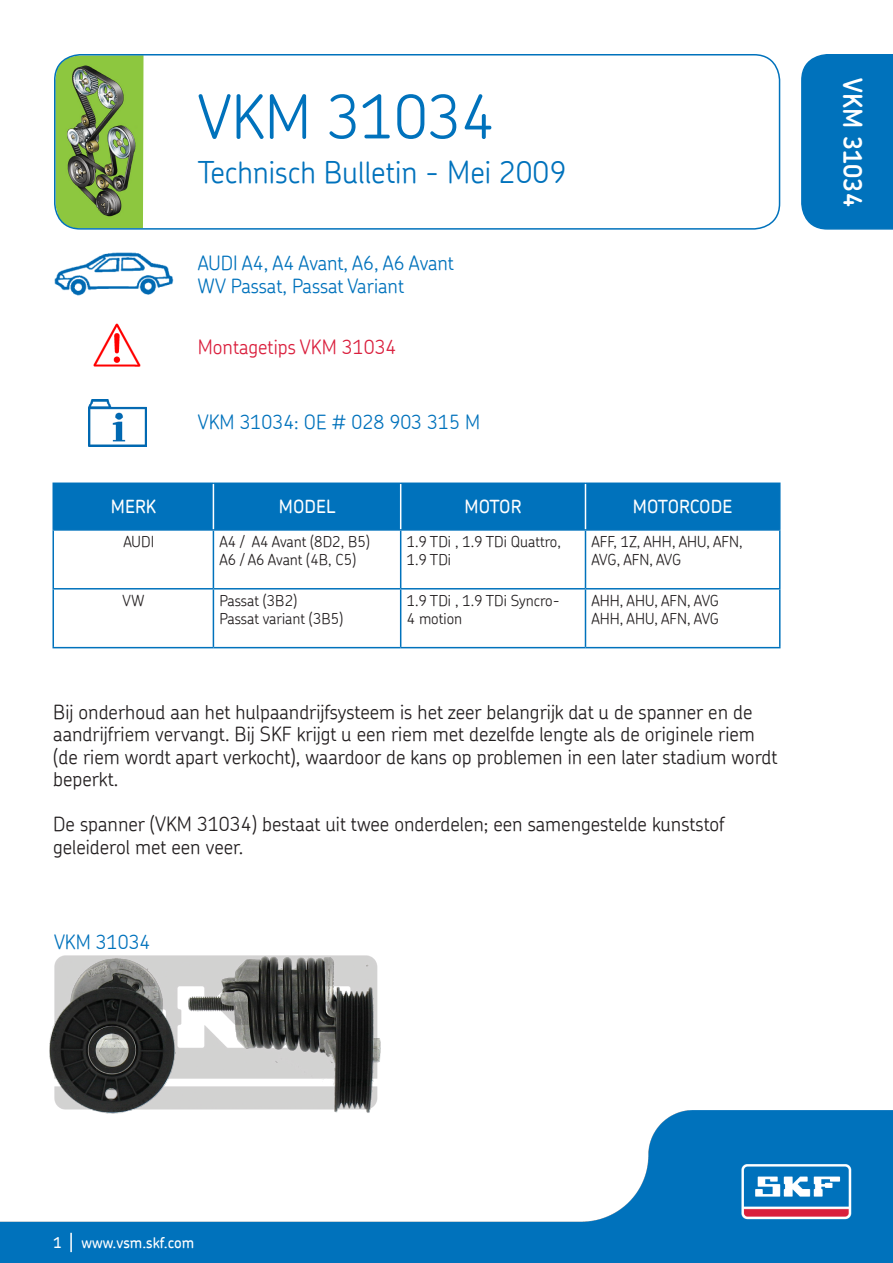
<style>
.page{position:relative;width:893px;height:1263px;background:#fff}
.page>*{position:absolute;margin:0;border:0;box-sizing:border-box;transform-origin:0 0}
.t1{font:300 60px "SKF Chevin";color:#0072bc}
.t2{font:300 30px "SKF Chevin";color:#0072bc}
.t3{font:600 25.5px "SKF Chevin";color:#fff}
.t4{font:300 19.5px/22.5px "SKF Chevin";color:#231f20}
.t5{font:300 19.5px "SKF Chevin";color:#0072bc}
.t6{font:300 19.5px "SKF Chevin";color:#da1f3d}
.t7{font:500 18px "SKF Chevin";color:#fff}
.t8{font:300 15px/18px "SKF Chevin";color:#231f20}
.t9{font:500 15px "SKF Chevin";color:#fff}
</style>
<div class="page">
<img style="left:54px;top:253px;width:119px;height:43px">
<img style="left:93px;top:323px;width:48px;height:44px">
<img style="left:88px;top:399px;width:59px;height:48px">
<img style="left:55px;top:55px;width:89px;height:172px">
<div style="left:54px;top:54px;width:726px;height:176px;border:2px solid #0072bc;border-radius:26px"></div>
<div style="left:801px;top:54px;width:92px;height:176px;background:#0072bc"></div>
<img style="left:0;top:1110px;width:893px;height:153px">
<svg style="left:70px;top:1233px;width:2px;height:19px"></svg>
<div style="left:54px;top:484px;width:725px;height:45px;background:#0072bc"></div>
<hr style="left:52px;top:531px;width:2px;height:57px;background:#0072bc">
<hr style="left:213px;top:531px;width:1px;height:57px;background:#0072bc">
<hr style="left:400px;top:531px;width:1px;height:57px;background:#0072bc">
<hr style="left:585px;top:531px;width:1px;height:57px;background:#0072bc">
<hr style="left:779px;top:531px;width:1px;height:57px;background:#0072bc">
<hr style="left:52px;top:588px;width:161px;height:1px;background:#0072bc">
<hr style="left:52px;top:589px;width:2px;height:58px;background:#0072bc">
<hr style="left:213px;top:588px;width:188px;height:1px;background:#0072bc">
<hr style="left:213px;top:589px;width:1px;height:58px;background:#0072bc">
<hr style="left:401px;top:588px;width:184px;height:1px;background:#0072bc">
<hr style="left:400px;top:589px;width:1px;height:58px;background:#0072bc">
<hr style="left:585px;top:588px;width:195px;height:1px;background:#0072bc">
<hr style="left:585px;top:589px;width:1px;height:58px;background:#0072bc">
<hr style="left:779px;top:589px;width:1px;height:58px;background:#0072bc">
<hr style="left:52px;top:647px;width:161px;height:1px;background:#0072bc">
<hr style="left:213px;top:647px;width:188px;height:1px;background:#0072bc">
<hr style="left:401px;top:647px;width:184px;height:1px;background:#0072bc">
<hr style="left:585px;top:647px;width:195px;height:1px;background:#0072bc">
<hr style="left:52px;top:482px;width:161px;height:2px;background:#0072bc">
<hr style="left:52px;top:484px;width:2px;height:45px;background:#0072bc">
<hr style="left:213px;top:482px;width:188px;height:2px;background:#0072bc">
<hr style="left:401px;top:482px;width:184px;height:2px;background:#0072bc">
<hr style="left:585px;top:482px;width:195px;height:2px;background:#0072bc">
<hr style="left:779px;top:484px;width:1px;height:45px;background:#0072bc">
<hr style="left:52px;top:529px;width:161px;height:2px;background:#0072bc">
<hr style="left:213px;top:529px;width:188px;height:2px;background:#0072bc">
<hr style="left:401px;top:529px;width:184px;height:2px;background:#0072bc">
<hr style="left:585px;top:529px;width:195px;height:2px;background:#0072bc">
<hr style="left:213px;top:484px;width:1px;height:45px;background:#fff">
<hr style="left:400px;top:484px;width:1px;height:45px;background:#fff">
<hr style="left:585px;top:484px;width:1px;height:45px;background:#fff">
<img style="left:40px;top:955px;width:353px;height:167px">
<p class="t1" style="left:198px;top:78px;width:299px">VKM 31034</p>
<p class="t2" style="left:198px;top:153px;width:370px">Technisch Bulletin - Mei 2009</p>
<p class="t5" style="left:198px;top:250px;width:258px">AUDI A4, A4 Avant, A6, A6 Avant</p>
<p class="t5" style="left:198px;top:274px;width:208px">WV Passat, Passat Variant</p>
<p class="t6" style="left:198px;top:334px;width:200px">Montagetips VKM 31034</p>
<p class="t5" style="left:198px;top:410px;width:284px">VKM 31034: OE # 028 903 315 M</p>
<p class="t7" style="left:111px;top:495px;width:47px">MERK</p>
<p class="t7" style="left:279px;top:495px;width:58px">MODEL</p>
<p class="t7" style="left:465px;top:495px;width:59px">MOTOR</p>
<p class="t7" style="left:633px;top:495px;width:101px">MOTORCODE</p>
<p class="t8" style="left:123px;top:532px;width:32px">AUDI</p>
<p class="t8" style="left:219px;top:532px;width:152px">A4 / A4 Avant (8D2, B5)</p>
<p class="t8" style="left:219px;top:550px;width:138px">A6 / A6 Avant (4B, C5)</p>
<p class="t8" style="left:407px;top:532px;width:156px">1.9 TDi , 1.9 TDi Quattro,<br>1.9 TDi</p>
<p class="t8" style="left:591px;top:532px;width:153px">AFF, 1Z, AHH, AHU, AFN,<br>AVG, AFN, AVG</p>
<p class="t8" style="left:123px;top:591px;width:23px">VW</p>
<p class="t8" style="left:219px;top:591px;width:79px">Passat (3B2)</p>
<p class="t8" style="left:219px;top:609px;width:125px">Passat variant (3B5)</p>
<p class="t8" style="left:407px;top:591px;width:155px">1.9 TDi , 1.9 TDi Syncro-<br>4 motion</p>
<p class="t8" style="left:591px;top:591px;width:129px">AHH, AHU, AFN, AVG<br>AHH, AHU, AFN, AVG</p>
<p class="t4" style="left:53px;top:700px;width:726px">Bij onderhoud aan het hulpaandrijfsysteem is het zeer belangrijk dat u de spanner en de aandrijfriem vervangt. Bij SKF krijgt u een riem met dezelfde lengte als de originele riem (de riem wordt apart verkocht), waardoor de kans op problemen in een later stadium wordt beperkt.</p>
<p class="t4" style="left:53px;top:813px;width:673px">De spanner (VKM 31034) bestaat uit twee onderdelen; een samengestelde kunststof geleiderol met een veer.</p>
<p class="t5" style="left:54px;top:929px;width:98px">VKM 31034</p>
<p class="t3" style="left:869px;top:78px;width:130px;rotate:90deg">VKM 31034</p>
<p class="t9" style="left:53px;top:1232px;width:142px">1 www.vsm.skf.com</p>
</div>
